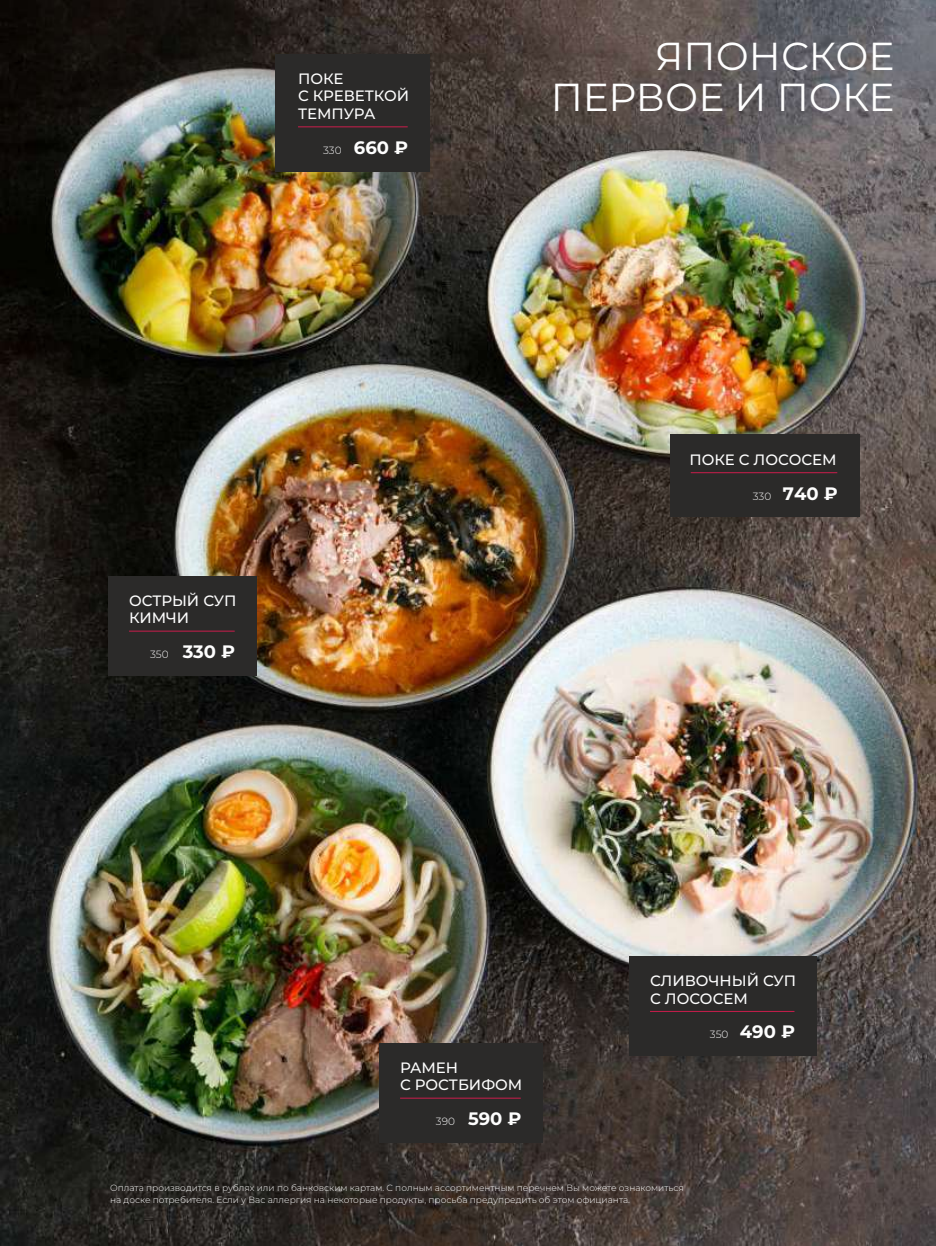
<style>
.page{position:relative;width:936px;height:1246px;background:#fff}
.page>*{position:absolute;margin:0;border:0;box-sizing:border-box;transform-origin:0 0}
.t1{font:39px/40.8px "Montserrat";color:#fefefe;text-align:right}
.t2{font:700 18px "Montserrat";color:#fefefe}
.t3{font:500 15px/17.5px "Montserrat";color:#fefefe}
.t4{font:300 9px/12.5px "Montserrat";color:#fefefe}
.s1{font-weight:300;font-size:10.5px}
</style>
<div class="page">
<img style="left:0;top:0;width:935px;height:1246px">
<div style="left:108px;top:576px;width:149px;height:99px;background:#2b2a29"></div>
<hr style="left:129px;top:631px;width:106px;height:1px;background:#cb1d4c">
<div style="left:629px;top:956px;width:187px;height:100px;background:#2b2a29"></div>
<hr style="left:650px;top:1011px;width:144px;height:1px;background:#cb1d4c">
<div style="left:669px;top:435px;width:190px;height:82px;background:#2b2a29"></div>
<hr style="left:690px;top:472px;width:147px;height:1px;background:#cb1d4c">
<div style="left:275px;top:54px;width:155px;height:117px;background:#2b2a29"></div>
<hr style="left:298px;top:126px;width:109px;height:1px;background:#cb1d4c">
<div style="left:379px;top:1042px;width:164px;height:100px;background:#2b2a29"></div>
<hr style="left:400px;top:1098px;width:120px;height:1px;background:#cb1d4c">
<h3 class="t3" style="left:298px;top:70px;width:113px">ПОКЕ<br>С КРЕВЕТКОЙ<br>ТЕМПУРА</h3>
<h2 class="t2" style="left:323px;top:136px;width:87px"><span class="s1">330</span> 660 ₽</h2>
<h3 class="t3" style="left:129px;top:592px;width:109px">ОСТРЫЙ СУП<br>КИМЧИ</h3>
<h2 class="t2" style="left:150px;top:641px;width:87px"><span class="s1">350</span> 330 ₽</h2>
<h1 class="t1" style="left:550px;top:36px;width:345px">ЯПОНСКОЕ<br>ПЕРВОЕ И ПОКЕ</h1>
<h3 class="t3" style="left:689px;top:451px;width:149px">ПОКЕ С ЛОСОСЕМ</h3>
<h2 class="t2" style="left:752px;top:482px;width:87px"><span class="s1">330</span> 740 ₽</h2>
<h3 class="t3" style="left:400px;top:1059px;width:124px">РАМЕН<br>С РОСТБИФОМ</h3>
<h2 class="t2" style="left:436px;top:1108px;width:87px"><span class="s1">390</span> 590 ₽</h2>
<h3 class="t3" style="left:650px;top:972px;width:147px">СЛИВОЧНЫЙ СУП<br>С ЛОСОСЕМ</h3>
<h2 class="t2" style="left:710px;top:1021px;width:87px"><span class="s1">350</span> 490 ₽</h2>
<p class="t4" style="left:110px;top:1181px;width:575px">Оплата производится в рублях или по банковским картам. С полным ассортиментным перечнем Вы можете ознакомиться на доске потребителя. Если у Вас аллергия на некоторые продукты, просьба предупредить об этом официанта.</p>
</div>
